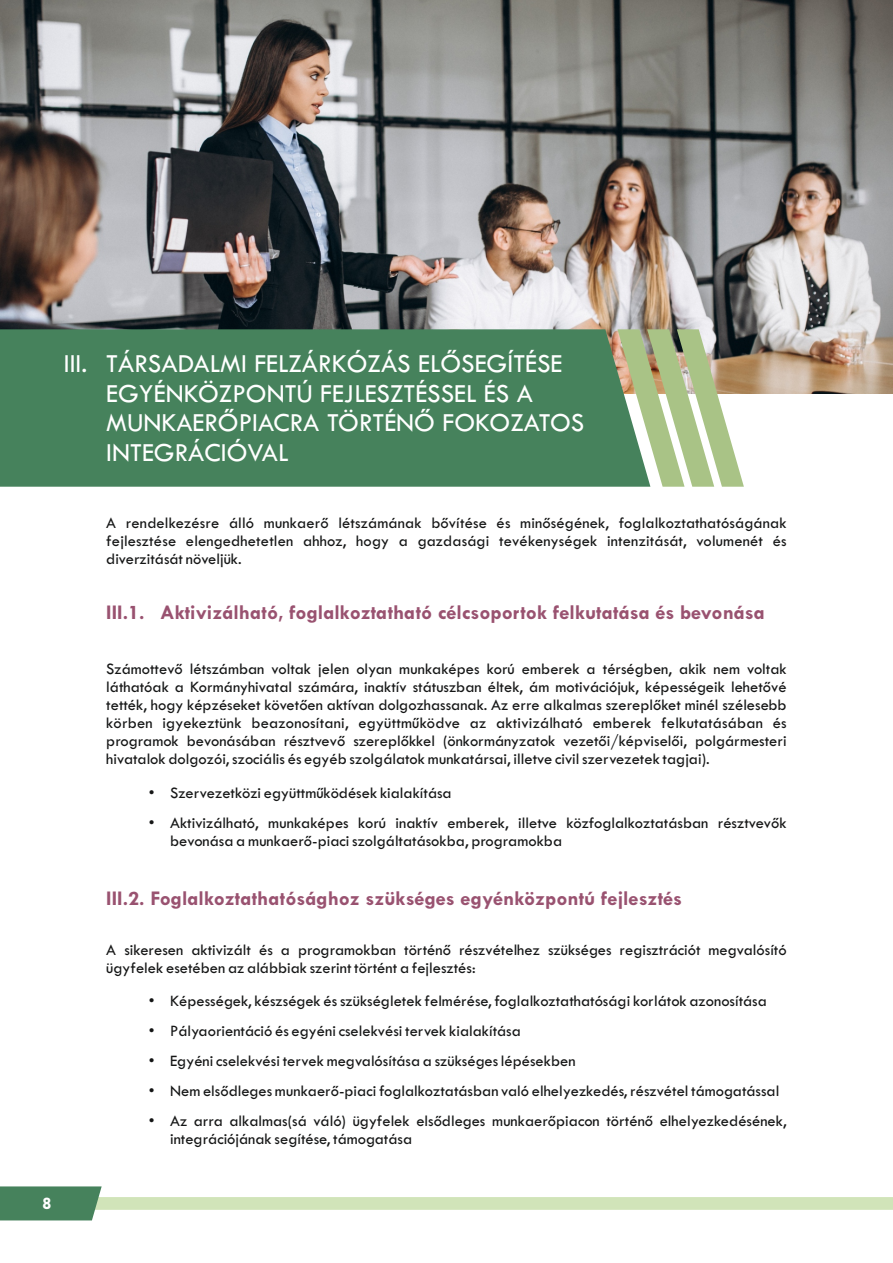
<style>
.page{position:relative;width:893px;height:1263px;background:#fff}
.page>*{position:absolute;margin:0;border:0;box-sizing:border-box;transform-origin:0 0}
.t1{font:27px/29.4px "Tw Cen";color:#fff}
.t2{font:700 21px "Tw Cen";color:#995270}
.t3{font:700 18px "Tw Cen";color:#fff}
.t4{font:16.5px/18px "Tw Cen";color:#151616}
</style>
<div class="page">
<img style="left:0;top:0;width:893px;height:393px">
<div style="left:0;top:1197px;width:893px;height:13px;background:#d1e4b9"></div>
<svg style="left:0;top:1186px;width:102px;height:34px"></svg>
<div style="left:0;top:329px;width:617px;height:158px;background:#46825c"></div>
<svg style="left:617px;top:329px;width:127px;height:158px"></svg>
<h1 class="t1" style="left:106px;top:351px;width:480px;text-indent:-43px">III. TÁRSADALMI FELZÁRKÓZÁS ELŐSEGÍTÉSE<br>EGYÉNKÖZPONTÚ FEJLESZTÉSSEL ÉS A<br>MUNKAERŐPIACRA TÖRTÉNŐ FOKOZATOS<br>INTEGRÁCIÓVAL</h1>
<p class="t3" style="left:42px;top:1196px;width:11px">8</p>
<p class="t4" style="left:106px;top:514px;width:682px;text-align:justify">A rendelkezésre álló munkaerő létszámának bővítése és minőségének, foglalkoztathatóságának fejlesztése elengedhetetlen ahhoz, hogy a gazdasági tevékenységek intenzitását, volumenét és diverzitását növeljük.</p>
<p class="t2" style="left:106px;top:604px;width:660px">III.1. Aktivizálható, foglalkoztatható célcsoportok felkutatása és bevonása</p>
<p class="t4" style="left:106px;top:660px;width:682px;text-align:justify">Számottevő létszámban voltak jelen olyan munkaképes korú emberek a térségben, akik nem voltak láthatóak a Kormányhivatal számára, inaktív státuszban éltek, ám motivációjuk, képességeik lehetővé tették, hogy képzéseket követően aktívan dolgozhassanak. Az erre alkalmas szereplőket minél szélesebb körben igyekeztünk beazonosítani, együttműködve az aktivizálható emberek felkutatásában és programok bevonásában résztvevő szereplőkkel (önkormányzatok vezetői/képviselői, polgármesteri hivatalok dolgozói, szociális és egyéb szolgálatok munkatársai, illetve civil szervezetek tagjai).</p>
<p class="t4" style="left:149px;top:785px;width:304px">• Szervezetközi együttműködések kialakítása</p>
<p class="t4" style="left:170px;top:815px;width:618px;text-indent:-21px">• Aktivizálható, munkaképes korú inaktív emberek, illetve közfoglalkoztatásban résztvevők bevonása a munkaerő-piaci szolgáltatásokba, programokba</p>
<p class="t2" style="left:106px;top:891px;width:577px">III.2. Foglalkoztathatósághoz szükséges egyénközpontú fejlesztés</p>
<p class="t4" style="left:106px;top:942px;width:682px">A sikeresen aktivizált és a programokban történő részvételhez szükséges regisztrációt megvalósító ügyfelek esetében az alábbiak szerint történt a fejlesztés:</p>
<p class="t4" style="left:149px;top:993px;width:620px">• Képességek, készségek és szükségletek felmérése, foglalkoztathatósági korlátok azonosítása</p>
<p class="t4" style="left:149px;top:1023px;width:374px">• Pályaorientáció és egyéni cselekvési tervek kialakítása</p>
<p class="t4" style="left:149px;top:1053px;width:428px">• Egyéni cselekvési tervek megvalósítása a szükséges lépésekben</p>
<p class="t4" style="left:149px;top:1083px;width:632px">• Nem elsődleges munkaerő-piaci foglalkoztatásban való elhelyezkedés, részvétel támogatással</p>
<p class="t4" style="left:170px;top:1113px;width:618px;text-indent:-21px">• Az arra alkalmas(sá váló) ügyfelek elsődleges munkaerőpiacon történő elhelyezkedésének, integrációjának segítése, támogatása</p>
</div>
